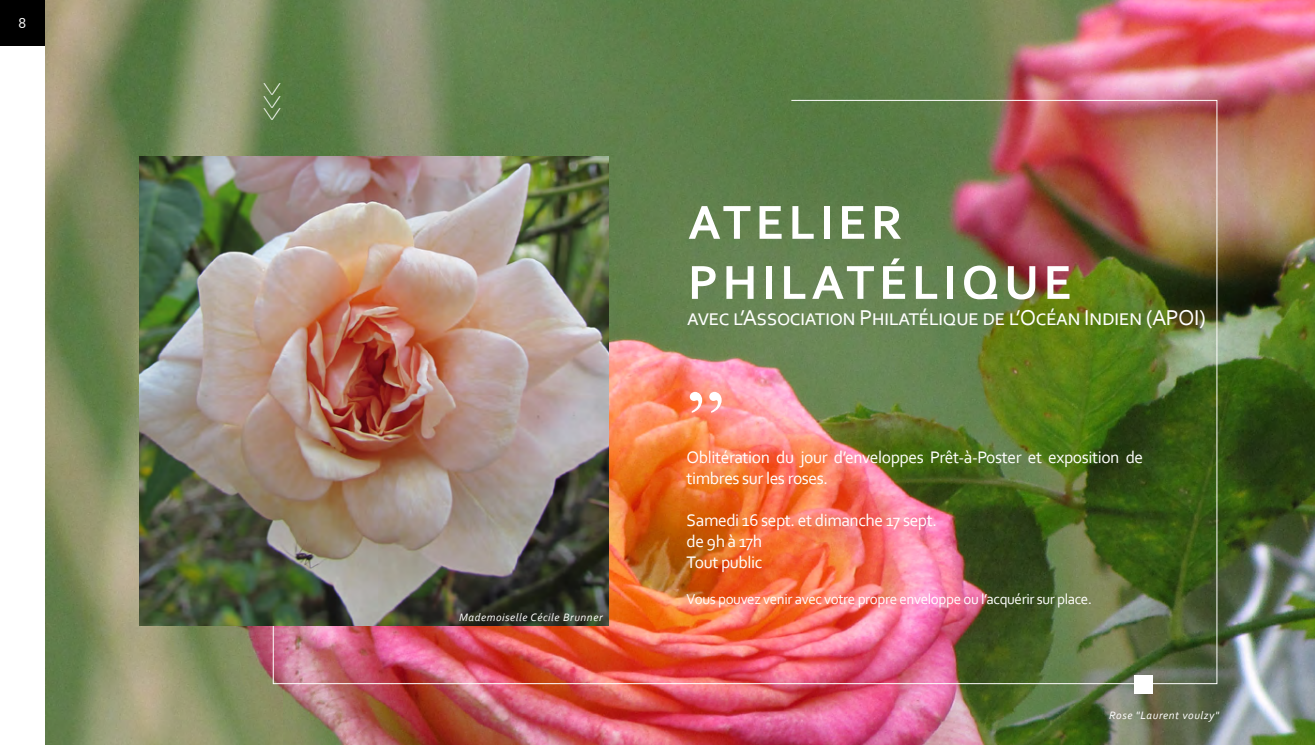
<style>
.page{position:relative;width:1315px;height:745px;background:#fff}
.page>*{position:absolute;margin:0;border:0;box-sizing:border-box;transform-origin:0 0}
.t1{font:103.38px "Aparajita";color:#fff}
.t2{font:700 50px/60px "Corbel";letter-spacing:.09em;color:#fff}
.t3{font:22.5px "Corbel";letter-spacing:-.025em;color:#fff}
.t4{font:17.5px/21px "Corbel";letter-spacing:-.025em;color:#fff}
.t5{font:15px "Corbel";letter-spacing:-.025em;color:#fff}
.t6{font:italic 11.25px "Corbel";letter-spacing:.05em;color:#fff}
</style>
<div class="page">
<div style="left:0;top:0;width:45px;height:45px;background:#000"></div>
<img style="left:45px;top:0;width:1270px;height:744px">
<div style="left:1134px;top:674px;width:18px;height:19px;background:#fff"></div>
<img style="left:272px;top:100px;width:945px;height:584px">
<img style="left:140px;top:156px;width:469px;height:469px">
<svg style="left:264px;top:84px;width:17px;height:36px"></svg>
<p class="t5" style="left:19px;top:14px;width:9px">8</p>
<p class="t6" style="left:459px;top:610px;width:145px">Mademoiselle Cécile Brunner</p>
<h2 class="t2" style="left:688px;top:191px;width:385px">ATELIER<br>PHILATÉLIQUE</h2>
<p class="t3" style="left:687px;top:303px;width:520px">avec l’Association Philatélique de l’Océan Indien (APOI)</p>
<h1 class="t1" style="left:687px;top:370px;width:38px">”</h1>
<p class="t4" style="left:686px;top:445px;width:458px">Oblitération du jour d’enveloppes Prêt-à-Poster et exposition de</p>
<p class="t4" style="left:686px;top:466px;width:143px">timbres sur les roses.</p>
<p class="t4" style="left:686px;top:508px;width:252px">Samedi 16 sept. et dimanche 17 sept. de 9h à 17h<br>Tout public</p>
<p class="t5" style="left:686px;top:589px;width:407px">Vous pouvez venir avec votre propre enveloppe ou l’acquérir sur place.</p>
<p class="t6" style="left:1109px;top:707px;width:111px">Rose "Laurent voulzy"</p>
</div>
